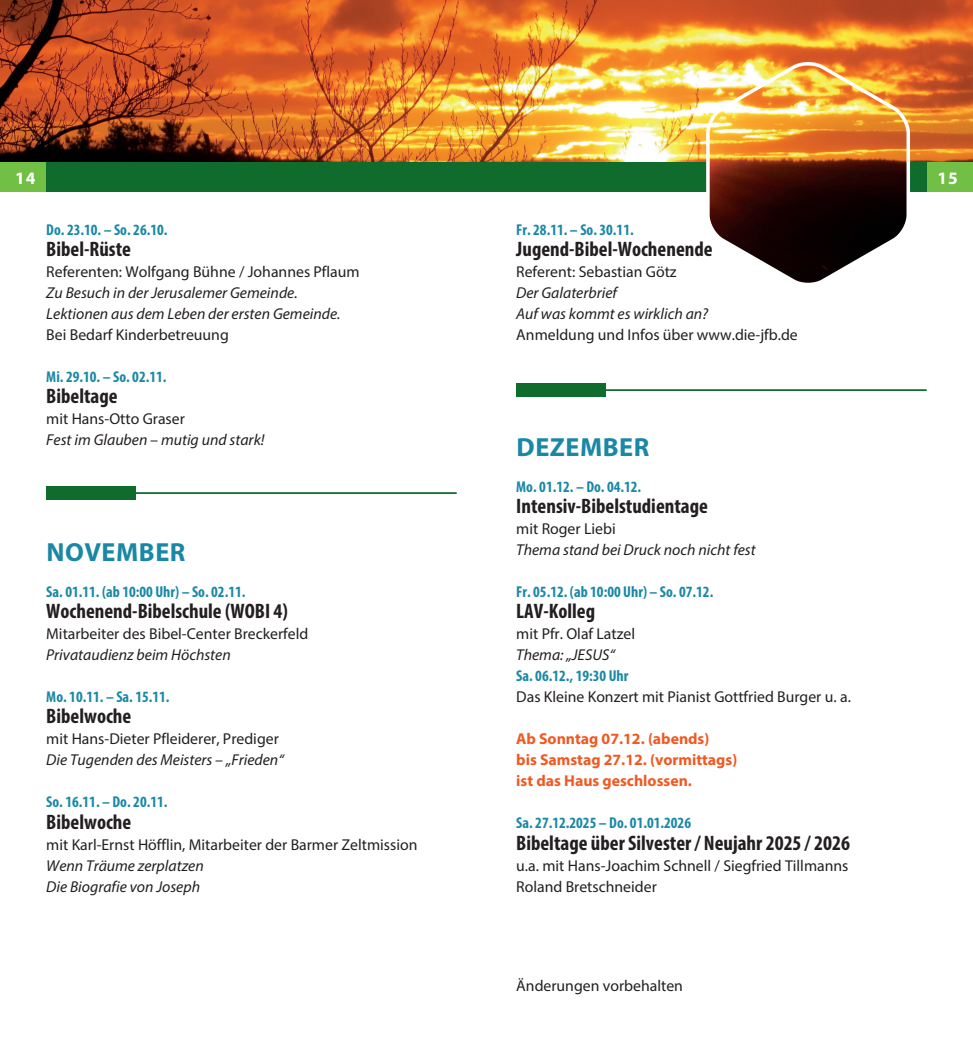
<style>
.page{position:relative;width:973px;height:1042px;background:#fff}
.page>*{position:absolute;margin:0;border:0;box-sizing:border-box;transform-origin:0 0}
.t1{font:700 26.25px "Myriad Pro";letter-spacing:.02em;color:#1a88a5}
.t2{font:700 condensed 21px "Myriad Pro";color:#231f20}
.t3{font:700 17.5px "Myriad Pro";color:#fff}
.t4{font:15.75px/21px "Myriad Pro";color:#231f20}
.t5{font:italic 15.75px/21px "Myriad Pro";color:#231f20}
.t6{font:700 condensed 15.75px "Myriad Pro";color:#1a88a5}
.t7{font:700 15.75px/21px "Myriad Pro";color:#f15921}
</style>
<div class="page">
<img style="left:0;top:0;width:972px;height:162px">
<div style="left:926px;top:162px;width:46px;height:30px;background:#71bf44"></div>
<div style="left:0;top:162px;width:46px;height:30px;background:#71bf44"></div>
<div style="left:46px;top:162px;width:440px;height:30px;background:#0f6c2c"></div>
<div style="left:486px;top:162px;width:440px;height:30px;background:#0f6c2c"></div>
<hr style="left:58px;top:492px;width:398px;height:2px;background:#0f6c2c">
<div style="left:46px;top:486px;width:89px;height:14px;background:#0f6c2c"></div>
<svg style="left:704px;top:58px;width:207px;height:225px"></svg>
<hr style="left:527px;top:389px;width:399px;height:2px;background:#0f6c2c">
<div style="left:516px;top:383px;width:89px;height:14px;background:#0f6c2c"></div>
<p class="t3" style="left:15px;top:167px;width:22px">14</p>
<p class="t3" style="left:937px;top:167px;width:22px">15</p>
<p class="t6" style="left:46px;top:220px;width:123px">Do. 23.10. – So. 26.10.</p>
<h2 class="t2" style="left:46px;top:236px;width:86px">Bibel-Rüste</h2>
<p class="t4" style="left:46px;top:261px;width:315px">Referenten: Wolfgang Bühne / Johannes Pflaum</p>
<p class="t5" style="left:46px;top:282px;width:296px">Zu Besuch in der Jerusalemer Gemeinde.<br>Lektionen aus dem Leben der ersten Gemeinde.</p>
<p class="t4" style="left:46px;top:324px;width:184px">Bei Bedarf Kinderbetreuung</p>
<p class="t6" style="left:46px;top:367px;width:122px">Mi. 29.10. – So. 02.11.</p>
<h2 class="t2" style="left:46px;top:383px;width:73px">Bibeltage</h2>
<p class="t4" style="left:46px;top:408px;width:140px">mit Hans-Otto Graser</p>
<p class="t5" style="left:46px;top:429px;width:220px">Fest im Glauben – mutig und stark!</p>
<h1 class="t1" style="left:47px;top:535px;width:140px">NOVEMBER</h1>
<p class="t6" style="left:46px;top:582px;width:200px">Sa. 01.11. (ab 10:00 Uhr) – So. 02.11.</p>
<h2 class="t2" style="left:46px;top:598px;width:243px">Wochenend-Bibelschule (WOBI 4)</h2>
<p class="t4" style="left:46px;top:623px;width:263px">Mitarbeiter des Bibel-Center Breckerfeld</p>
<p class="t5" style="left:46px;top:644px;width:186px">Privataudienz beim Höchsten</p>
<p class="t6" style="left:46px;top:687px;width:125px">Mo. 10.11. – Sa. 15.11.</p>
<h2 class="t2" style="left:46px;top:703px;width:86px">Bibelwoche</h2>
<p class="t4" style="left:46px;top:728px;width:234px">mit Hans-Dieter Pfleiderer, Prediger</p>
<p class="t5" style="left:46px;top:749px;width:239px">Die Tugenden des Meisters – „Frieden“</p>
<p class="t6" style="left:46px;top:792px;width:123px">So. 16.11. – Do. 20.11.</p>
<h2 class="t2" style="left:46px;top:808px;width:86px">Bibelwoche</h2>
<p class="t4" style="left:46px;top:833px;width:372px">mit Karl-Ernst Höfflin, Mitarbeiter der Barmer Zeltmission</p>
<p class="t5" style="left:46px;top:854px;width:159px">Wenn Träume zerplatzen<br>Die Biografie von Joseph</p>
<p class="t6" style="left:516px;top:220px;width:119px">Fr. 28.11. – So. 30.11.</p>
<h2 class="t2" style="left:516px;top:236px;width:198px">Jugend-Bibel-Wochenende</h2>
<p class="t4" style="left:516px;top:261px;width:162px">Referent: Sebastian Götz</p>
<p class="t5" style="left:516px;top:282px;width:193px">Der Galaterbrief<br>Auf was kommt es wirklich an?</p>
<p class="t4" style="left:516px;top:324px;width:283px">Anmeldung und Infos über www.die-jfb.de</p>
<h1 class="t1" style="left:516px;top:430px;width:134px">DEZEMBER</h1>
<p class="t6" style="left:516px;top:477px;width:126px">Mo. 01.12. – Do. 04.12.</p>
<h2 class="t2" style="left:516px;top:493px;width:193px">Intensiv-Bibelstudientage</h2>
<p class="t4" style="left:516px;top:518px;width:101px">mit Roger Liebi</p>
<p class="t5" style="left:516px;top:539px;width:241px">Thema stand bei Druck noch nicht fest</p>
<p class="t6" style="left:516px;top:582px;width:198px">Fr. 05.12. (ab 10:00 Uhr) – So. 07.12.</p>
<h2 class="t2" style="left:516px;top:598px;width:80px">LAV-Kolleg</h2>
<p class="t4" style="left:516px;top:623px;width:120px">mit Pfr. Olaf Latzel</p>
<p class="t5" style="left:516px;top:644px;width:100px">Thema: „JESUS“</p>
<p class="t6" style="left:516px;top:666px;width:114px">Sa. 06.12., 19:30 Uhr</p>
<p class="t4" style="left:516px;top:686px;width:336px">Das Kleine Konzert mit Pianist Gottfried Burger u. a.</p>
<p class="t7" style="left:516px;top:728px;width:222px">Ab Sonntag 07.12. (abends)<br>bis Samstag 27.12. (vormittags) ist das Haus geschlossen.</p>
<p class="t6" style="left:516px;top:813px;width:176px">Sa. 27.12.2025 – Do. 01.01.2026</p>
<h2 class="t2" style="left:516px;top:829px;width:335px">Bibeltage über Silvester / Neujahr 2025 / 2026</h2>
<p class="t4" style="left:516px;top:854px;width:333px">u.a. mit Hans-Joachim Schnell / Siegfried Tillmanns<br>Roland Bretschneider</p>
<p class="t4" style="left:516px;top:975px;width:168px">Änderungen vorbehalten</p>
</div>
